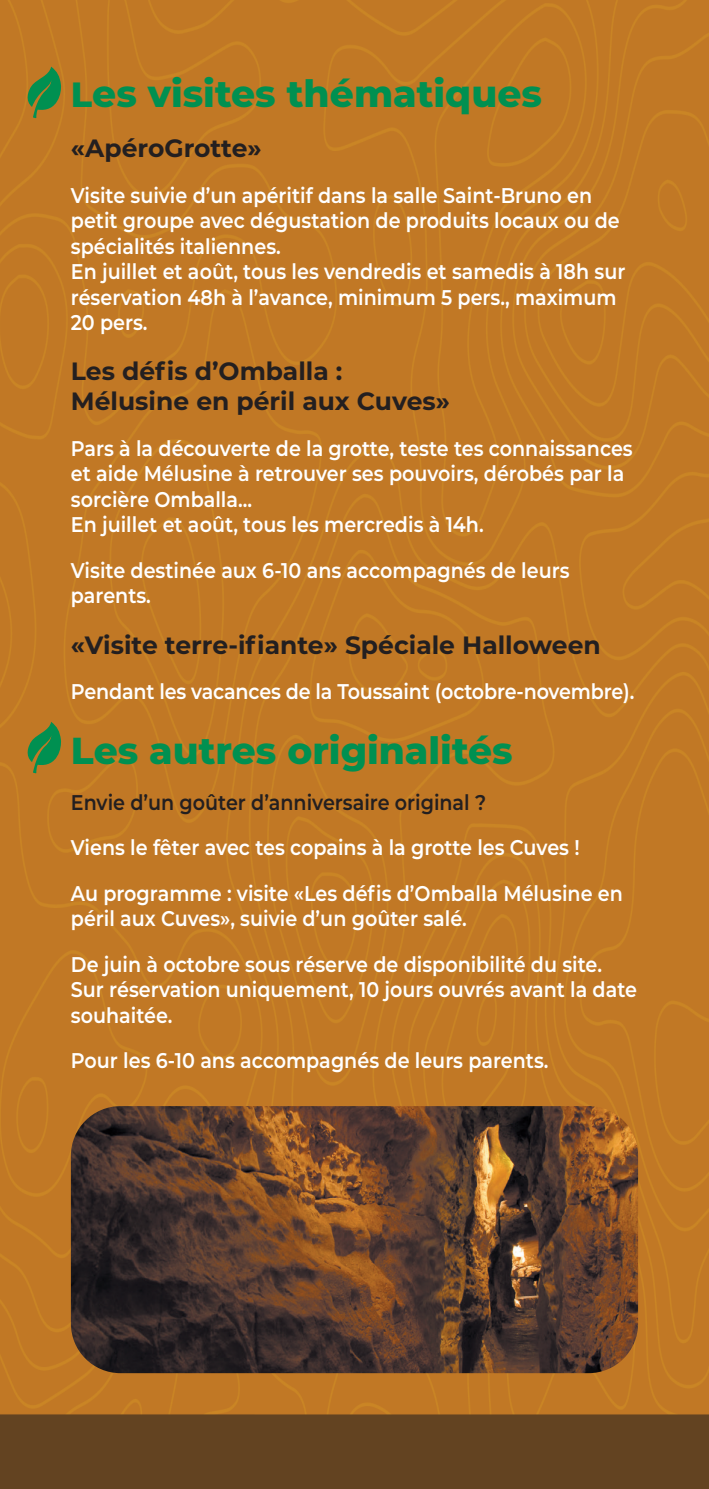
<style>
.page{position:relative;width:709px;height:1489px;background:#fff}
.page>*{position:absolute;margin:0;border:0;box-sizing:border-box;transform-origin:0 0}
.t1{font:800 37.5px "Montserrat";color:#009051}
.t2{font:700 25px/30px "Montserrat";color:#231f20}
.t3{font:600 21.25px/25.5px "Montserrat";color:#fff;scale:.9 1}
.t4{font:600 21.25px "Montserrat";color:#231f20;scale:.9 1}
.s1{font-size:35px}
</style>
<div class="page">
<img style="left:0;top:0;width:709px;height:1488px">
<svg style="left:25px;top:67px;width:37px;height:51px;background:#64843a"></svg>
<svg style="left:25px;top:721px;width:37px;height:52px;background:#658339"></svg>
<img style="left:71px;top:1106px;width:567px;height:266px">
<h1 class="t1" style="left:71px;top:66px;width:472px"><span class="s1">L</span>es visites thématiques</h1>
<p class="t2" style="left:71px;top:132px;width:192px">«ApéroGrotte»</p>
<p class="t3" style="left:71px;top:181px;width:617px">Visite suivie d’un apéritif dans la salle Saint-Bruno en petit groupe avec dégustation de produits locaux ou de spécialités italiennes.<br>En juillet et août, tous les vendredis et samedis à 18h sur réservation 48h à l’avance, minimum 5 pers., maximum 20 pers.</p>
<p class="t2" style="left:71px;top:355px;width:380px">Les défis d’Omballa :<br>Mélusine en péril aux Cuves»</p>
<p class="t3" style="left:71px;top:434px;width:626px">Pars à la découverte de la grotte, teste tes connaissances et aide Mélusine à retrouver ses pouvoirs, dérobés par la sorcière Omballa...<br>En juillet et août, tous les mercredis à 14h.</p>
<p class="t3" style="left:71px;top:556px;width:555px">Visite destinée aux 6-10 ans accompagnés de leurs parents.</p>
<p class="t2" style="left:71px;top:628px;width:531px">«Visite terre-ifiante» Spéciale Halloween</p>
<p class="t3" style="left:71px;top:677px;width:627px">Pendant les vacances de la Toussaint (octobre-novembre).</p>
<h1 class="t1" style="left:71px;top:723px;width:443px">Les autres originalités</h1>
<p class="t4" style="left:71px;top:787px;width:463px">Envie d’un goûter d’anniversaire original ?</p>
<p class="t3" style="left:71px;top:823px;width:615px;line-height:45.5px">Viens le fêter avec tes copains à la grotte les Cuves !<br>Au programme : visite «Les défis d’Omballa Mélusine en</p>
<p class="t3" style="left:71px;top:894px;width:592px;line-height:45.5px">péril aux Cuves», suivie d’un goûter salé.<br>De juin à octobre sous réserve de disponibilité du site.</p>
<p class="t3" style="left:71px;top:975px;width:630px">Sur réservation uniquement, 10 jours ouvrés avant la date souhaitée.</p>
<p class="t3" style="left:71px;top:1046px;width:532px">Pour les 6-10 ans accompagnés de leurs parents.</p>
</div>
